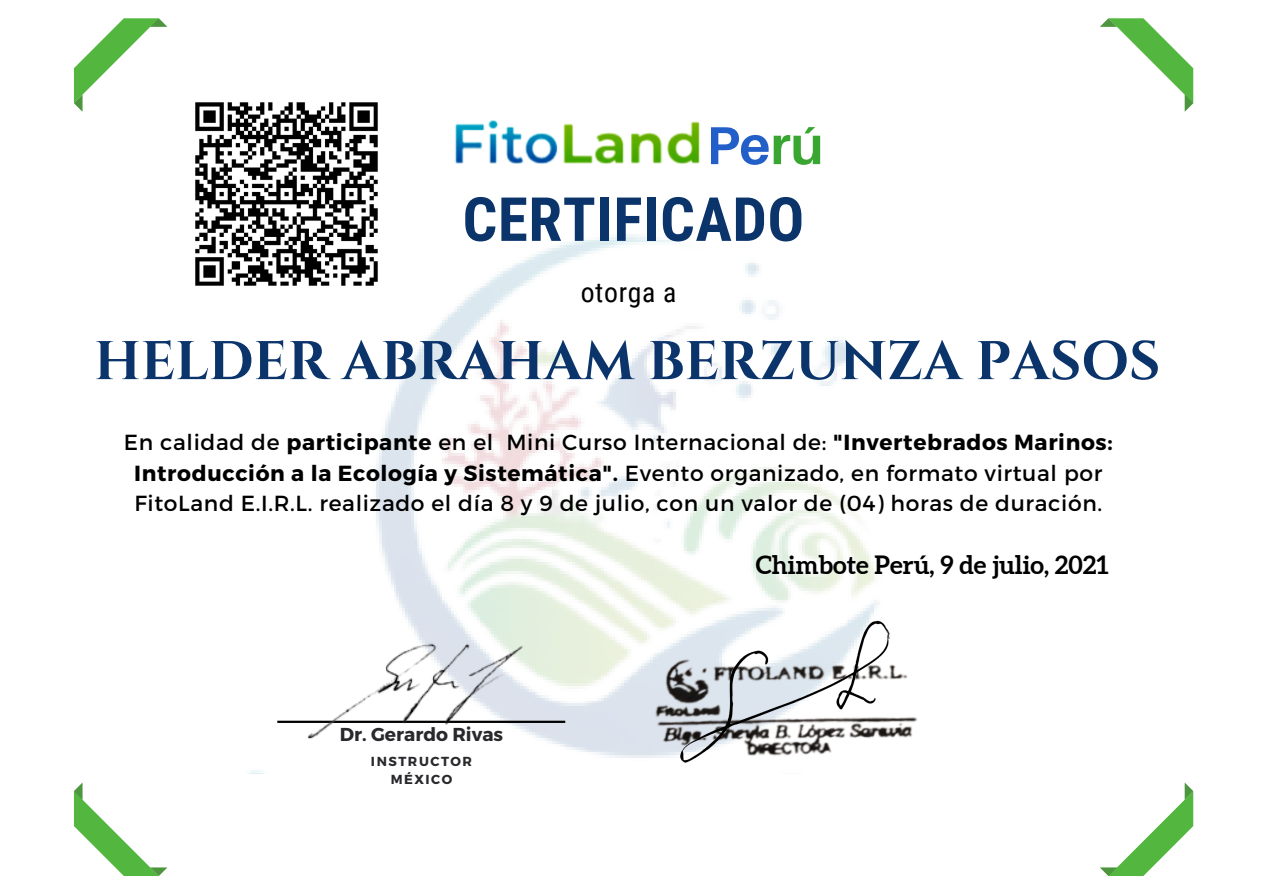
<style>
.page{position:relative;width:1263px;height:894px;background:#fff}
.page>*{position:absolute;margin:0;border:0;box-sizing:border-box;transform-origin:0 0}
.t1{font:700 60.9px "Roboto Condensed";letter-spacing:.01em;color:#0b346b}
.t2{font:700 54.3px "Cinzel";color:#0b346b}
.t3{font:700 53.4px "Aileron";color:#225fc8}
.t4{font:27.75px "Roboto Condensed";letter-spacing:.025em;color:#000}
.t5{font:700 25.2px "Aleo";color:#000}
.t6{font:21.75px/30.3px "Montserrat";letter-spacing:.03em;color:#000;text-align:center}
.t7{font:700 18.75px "Montserrat";color:#29282c}
.t8{font:700 13.05px "Montserrat";letter-spacing:.12em;color:#29282c}
.s1{color:#39a632}
.s2{font-weight:700}
</style>
<div class="page">
<img style="left:252px;top:144px;width:622px;height:628px">
<svg style="left:74px;top:18px;width:93px;height:94px"></svg>
<svg style="left:1100px;top:18px;width:93px;height:94px"></svg>
<svg style="left:1100px;top:782px;width:93px;height:93px"></svg>
<svg style="left:74px;top:782px;width:93px;height:93px"></svg>
<img style="left:618px;top:608px;width:52px;height:164px">
<img style="left:670px;top:599px;width:248px;height:173px">
<img style="left:422px;top:121px;width:277px;height:46px">
<img style="left:195px;top:102px;width:190px;height:190px">
<img style="left:256px;top:599px;width:328px;height:173px">
<p class="t3" style="left:706px;top:112px;width:119px">Pe<span class="s1">rú</span></p>
<p class="t1" style="left:463px;top:184px;width:343px">CERTIFICADO</p>
<p class="t4" style="left:581px;top:276px;width:97px">otorga a</p>
<p class="t2" style="left:94px;top:326px;width:1068px">HELDER ABRAHAM BERZUNZA PASOS</p>
<p class="t6" style="left:124px;top:426px;width:990px">En calidad de <span class="s2">participante</span> en el Mini Curso Internacional de: <span class="s2">"Invertebrados Marinos:<br>Introducción a la Ecología y Sistemática".</span> Evento organizado, en formato virtual por<br>FitoLand E.I.R.L. realizado el día 8 y 9 de julio, con un valor de (04) horas de duración.</p>
<p class="t5" style="left:756px;top:550px;width:354px">Chimbote Perú, 9 de julio, 2021</p>
<p class="t7" style="left:340px;top:722px;width:165px">Dr. Gerardo Rivas</p>
<p class="t8" style="left:371px;top:752px;width:103px">INSTRUCTOR</p>
<p class="t8" style="left:391px;top:770px;width:63px">MÉXICO</p>
</div>
